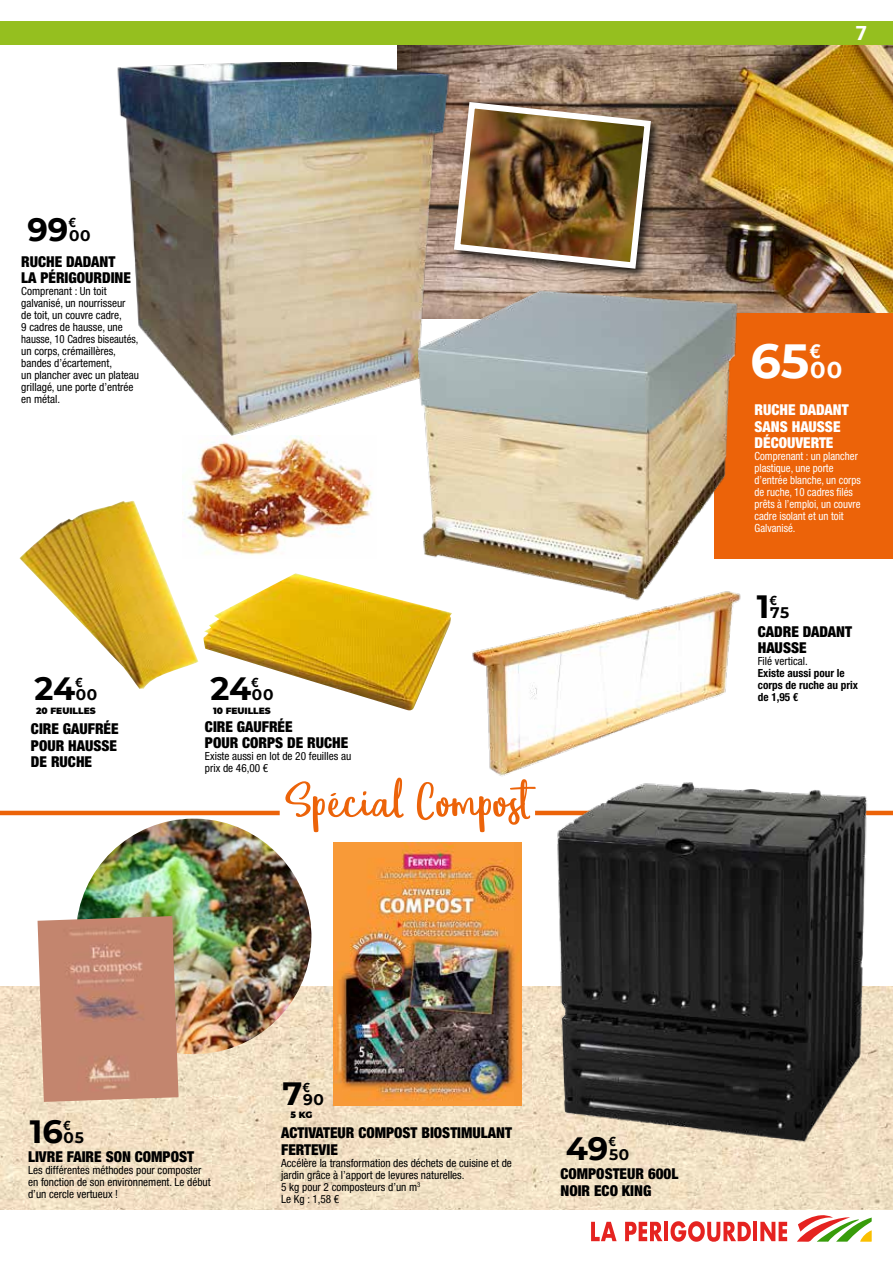
<style>
.page{position:relative;width:893px;height:1263px;background:#fff}
.page>*{position:absolute;margin:0;border:0;box-sizing:border-box;transform-origin:0 0}
.t1{font:56.25px "Eufoniem One";color:#ec6309}
.t2{font:700 47.85px "Montserrat";color:#fff}
.t3{font:700 32.25px "Montserrat";letter-spacing:-.005em;color:#000}
.t4{font:700 22.8px "Montserrat";color:#fff}
.t5{font:900 19.5px "Roboto";color:#fff}
.t6{font:700 19.2px "Helvetica Neue LT Std";color:#fff}
.t7{font:700 15.3px "Montserrat";letter-spacing:.05em;color:#000}
.t8{font:900 condensed 15px/16.5px "Helvetica Neue LT Std";color:#000}
.t9{font:900 condensed 15px/16.5px "Helvetica Neue LT Std";color:#fff}
.t10{font:700 12.9px "Helvetica Neue LT Std";color:#000}
.t11{font:condensed 11.25px/12px "Helvetica Neue LT Std";color:#000}
.t12{font:condensed 11.25px/12px "Helvetica Neue LT Std";color:#fff;scale:.96 1}
.t13{font:700 condensed 11.25px/12px "Helvetica Neue LT Std";color:#000}
.t14{font:900 9px "Montserrat";color:#000}
</style>
<div class="page">
<img style="left:397px;top:45px;width:496px;height:268px">
<img style="left:0;top:987px;width:893px;height:223px">
<div style="left:828px;top:21px;width:65px;height:24px;background:#95bf1f"></div>
<div style="left:0;top:21px;width:831px;height:24px;background:#95bf1f"></div>
<div style="left:714px;top:313px;width:179px;height:246px;background:#ec6309"></div>
<img style="left:334px;top:843px;width:188px;height:262px">
<img style="left:189px;top:435px;width:184px;height:120px">
<img style="left:472px;top:605px;width:261px;height:171px">
<img style="left:203px;top:573px;width:249px;height:137px">
<img style="left:19px;top:501px;width:179px;height:188px">
<div style="left:452px;top:100px;width:211px;height:181px;background:#000;opacity:.75"></div>
<img style="left:454px;top:99px;width:200px;height:170px">
<img style="left:117px;top:62px;width:337px;height:373px">
<img style="left:403px;top:269px;width:351px;height:336px">
<img style="left:77px;top:819px;width:236px;height:237px">
<img style="left:38px;top:916px;width:141px;height:186px">
<svg style="left:591px;top:1222px;width:26px;height:19px"></svg>
<svg style="left:625px;top:1222px;width:37px;height:19px"></svg>
<hr style="left:664px;top:1222px;width:4px;height:19px;background:#e52320">
<svg style="left:670px;top:1221px;width:81px;height:21px"></svg>
<hr style="left:753px;top:1222px;width:4px;height:19px;background:#e52320">
<svg style="left:760px;top:1222px;width:27px;height:19px"></svg>
<svg style="left:797px;top:1215px;width:75px;height:27px"></svg>
<hr style="left:0;top:811px;width:280px;height:4px;background:#ec6309">
<hr style="left:535px;top:811px;width:358px;height:4px;background:#ec6309">
<img style="left:553px;top:775px;width:321px;height:376px">
<h3 class="t3" style="left:27px;top:206px;width:43px">99</h3>
<p class="t10" style="left:68px;top:215px;width:9px">€</p>
<h3 class="t7" style="left:69px;top:224px;width:23px">00</h3>
<h3 class="t8" style="left:21px;top:253px;width:111px">RUCHE DADANT<br>LA PÉRIGOURDINE</h3>
<p class="t11" style="left:21px;top:285px;width:119px">Comprenant : Un toit galvanisé, un nourrisseur<br>de toit, un couvre cadre,<br>9 cadres de hausse, une hausse, 10 Cadres biseautés, un corps, crémaillères, bandes d’écartement,<br>un plancher avec un plateau grillagé, une porte d’entrée en métal.</p>
<h3 class="t3" style="left:34px;top:666px;width:42px">24</h3>
<p class="t10" style="left:75px;top:674px;width:9px">€</p>
<h3 class="t7" style="left:76px;top:684px;width:23px">00</h3>
<p class="t14" style="left:36px;top:704px;width:61px">20 FEUILLES</p>
<h3 class="t3" style="left:210px;top:666px;width:42px">24</h3>
<p class="t10" style="left:251px;top:674px;width:9px">€</p>
<h3 class="t7" style="left:252px;top:684px;width:23px">00</h3>
<p class="t14" style="left:213px;top:704px;width:59px">10 FEUILLES</p>
<h3 class="t8" style="left:31px;top:720px;width:89px;text-align:justify">CIRE GAUFRÉE POUR HAUSSE DE RUCHE</h3>
<h3 class="t8" style="left:205px;top:718px;width:145px">CIRE GAUFRÉE<br>POUR CORPS DE RUCHE</h3>
<p class="t11" style="left:205px;top:750px;width:148px">Existe aussi en lot de 20 feuilles au prix de 46,00 €</p>
<h1 class="t1" style="left:285px;top:772px;width:247px">Spécial Compost</h1>
<h3 class="t5" style="left:856px;top:20px;width:13px">7</h3>
<h2 class="t2" style="left:750px;top:326px;width:60px">65</h2>
<h3 class="t6" style="left:809px;top:339px;width:12px">€</h3>
<h3 class="t4" style="left:810px;top:353px;width:34px">00</h3>
<h3 class="t9" style="left:754px;top:401px;width:96px">RUCHE DADANT<br>SANS HAUSSE<br>DÉCOUVERTE</h3>
<p class="t12" style="left:754px;top:450px;width:112px">Comprenant : un plancher plastique, une porte d’entrée blanche, un corps de ruche, 10 cadres filés prêts à l’emploi, un couvre cadre isolant et un toit<br>Galvanisé.</p>
<h3 class="t3" style="left:757px;top:583px;width:14px">1</h3>
<p class="t10" style="left:769px;top:592px;width:9px">€</p>
<h3 class="t7" style="left:770px;top:601px;width:21px">75</h3>
<h3 class="t8" style="left:758px;top:623px;width:96px">CADRE DADANT<br>HAUSSE</h3>
<p class="t11" style="left:758px;top:655px;width:51px">Filé vertical.</p>
<p class="t13" style="left:758px;top:667px;width:102px">Existe aussi pour le corps de ruche au prix de 1,95 €</p>
<h3 class="t3" style="left:30px;top:1108px;width:35px">16</h3>
<p class="t10" style="left:63px;top:1117px;width:9px">€</p>
<h3 class="t7" style="left:64px;top:1127px;width:22px">05</h3>
<h3 class="t8" style="left:28px;top:1148px;width:167px">LIVRE FAIRE SON COMPOST</h3>
<p class="t11" style="left:28px;top:1164px;width:184px">Les différentes méthodes pour composter en fonction de son environnement. Le début d’un cercle vertueux !</p>
<h3 class="t3" style="left:282px;top:1070px;width:21px">7</h3>
<p class="t10" style="left:302px;top:1079px;width:9px">€</p>
<h3 class="t7" style="left:303px;top:1088px;width:22px">90</h3>
<p class="t14" style="left:291px;top:1108px;width:23px">5 KG</p>
<h3 class="t8" style="left:281px;top:1124px;width:232px">ACTIVATEUR COMPOST BIOSTIMULANT<br>FERTEVIE</h3>
<p class="t11" style="left:281px;top:1156px;width:232px">Accélère la transformation des déchets de cuisine et de jardin grâce à l’apport de levures naturelles.<br>5 kg pour 2 composteurs d’un m<sup>3<br></sup>Le Kg : 1,58 €</p>
<h3 class="t8" style="left:560px;top:1165px;width:119px">COMPOSTEUR 600L<br>NOIR ECO KING</h3>
<h3 class="t3" style="left:566px;top:1125px;width:44px">49</h3>
<p class="t10" style="left:608px;top:1134px;width:9px">€</p>
<h3 class="t7" style="left:609px;top:1143px;width:22px">50</h3>
</div>
